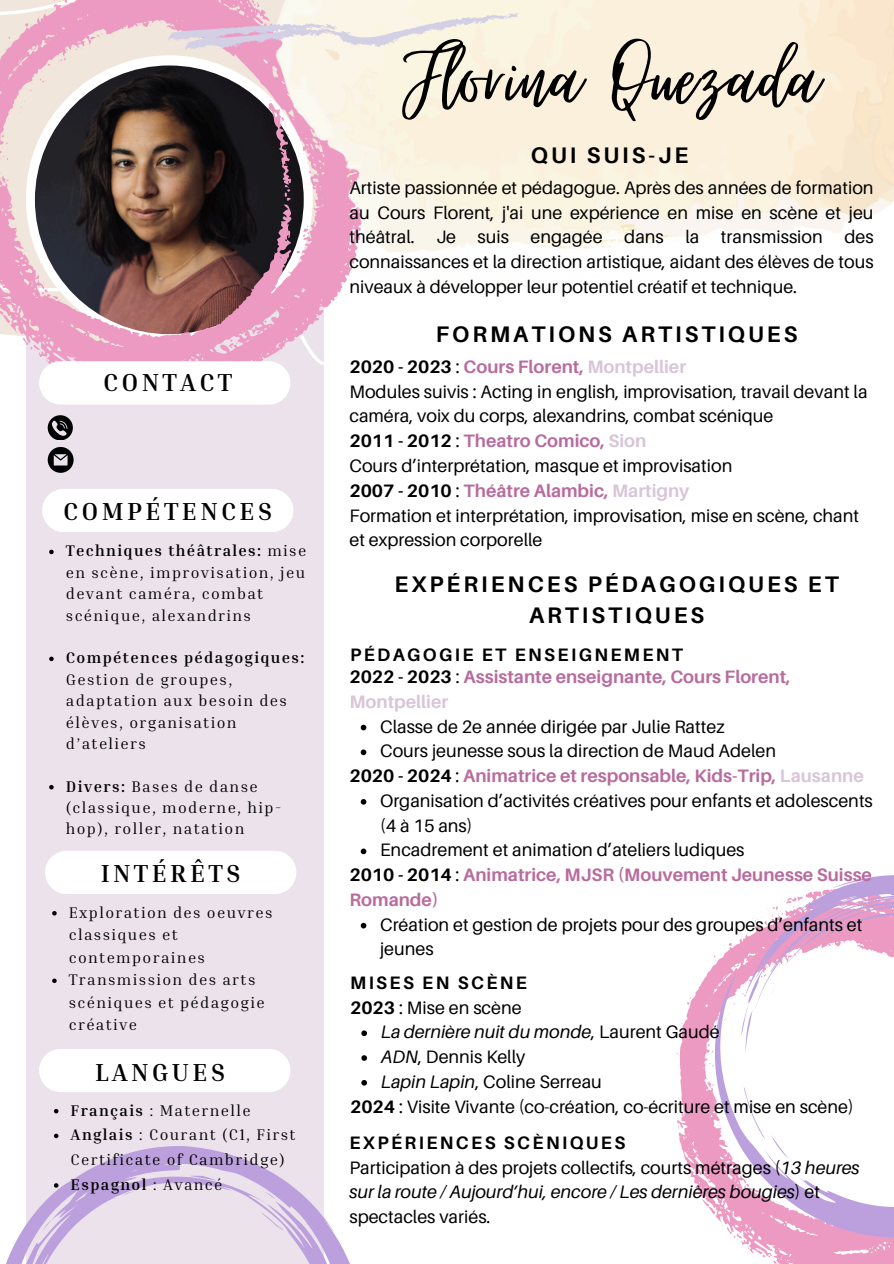
<style>
.page{position:relative;width:894px;height:1264px;background:#fff}
.page>*{position:absolute;margin:0;border:0;box-sizing:border-box;transform-origin:0 0}
.t1{font:112.65px "Virtual";letter-spacing:.015em;color:#000}
.t2{font:700 25.2px "Inria Serif";letter-spacing:.13em;color:#000}
.t3{font:700 22.5px/31.5px "Aileron";letter-spacing:.13em;color:#000;text-align:center}
.t4{font:18px/24.8px "Aileron";color:#000}
.t5{font:700 18px/24.8px "Aileron";color:#b86c9e}
.t6{font:700 18px "Aileron";letter-spacing:.13em;color:#000}
.t7{font:italic 18px "Aileron";color:#000}
.t8{font:15.75px/21.3px "Inria Serif";letter-spacing:.085em;color:#000}
.t9{font:700 15.75px "Inria Serif";letter-spacing:.085em;color:#000}
.s1{font-weight:700}
.s2{font-weight:400}
.s3{font-weight:700;color:#b86c9e}
.s4{font-weight:700;color:#d8c5d9}
.s5{color:#000}
.s6{font-weight:400;color:#000}
.s7{color:#d8c5d9}
.s8{font-style:normal}
.s9{font-style:italic}
</style>
<div class="page">
<div style="left:26px;top:120px;width:297px;height:1143px;background:#ece2ec"></div>
<svg style="left:48px;top:415px;width:24px;height:25px"></svg>
<svg style="left:48px;top:447px;width:26px;height:26px"></svg>
<div style="left:42px;top:489px;width:251px;height:43px;background:#fff;border-radius:22px"></div>
<div style="left:39px;top:1048px;width:251px;height:44px;background:#fff;border-radius:22px"></div>
<div style="left:45px;top:850px;width:251px;height:44px;background:#fff;border-radius:22px"></div>
<svg style="left:676px;top:933px;width:217px;height:330px"></svg>
<svg style="left:0;top:0;width:357px;height:396px;background:#9e7e85"></svg>
<div style="left:39px;top:361px;width:251px;height:43px;background:#fff;border-radius:22px"></div>
<svg style="left:714px;top:972px;width:179px;height:265px"></svg>
<svg style="left:743px;top:1086px;width:21px;height:52px"></svg>
<svg style="left:770px;top:1134px;width:18px;height:24px"></svg>
<svg style="left:741px;top:875px;width:152px;height:178px"></svg>
<img style="left:274px;top:0;width:619px;height:253px">
<svg style="left:167px;top:13px;width:352px;height:39px;background:#eeddde"></svg>
<svg style="left:6px;top:1098px;width:344px;height:165px"></svg>
<svg style="left:123px;top:1188px;width:11px;height:9px"></svg>
<svg style="left:258px;top:1212px;width:27px;height:18px"></svg>
<svg style="left:169px;top:1179px;width:12px;height:7px"></svg>
<svg style="left:190px;top:1171px;width:26px;height:13px"></svg>
<svg style="left:263px;top:1191px;width:13px;height:7px"></svg>
<svg style="left:296px;top:1226px;width:4px;height:3px"></svg>
<svg style="left:36px;top:1216px;width:17px;height:28px"></svg>
<svg style="left:360px;top:724px;width:6px;height:6px"></svg>
<svg style="left:360px;top:749px;width:6px;height:6px"></svg>
<svg style="left:360px;top:799px;width:6px;height:5px"></svg>
<svg style="left:360px;top:848px;width:6px;height:6px"></svg>
<svg style="left:360px;top:922px;width:6px;height:6px"></svg>
<svg style="left:361px;top:1030px;width:6px;height:6px"></svg>
<svg style="left:361px;top:1055px;width:6px;height:5px"></svg>
<svg style="left:361px;top:1080px;width:6px;height:5px"></svg>
<svg style="left:49px;top:549px;width:5px;height:5px"></svg>
<svg style="left:49px;top:656px;width:5px;height:5px"></svg>
<svg style="left:49px;top:785px;width:5px;height:4px"></svg>
<svg style="left:54px;top:1108px;width:4px;height:5px"></svg>
<svg style="left:54px;top:1133px;width:4px;height:5px"></svg>
<svg style="left:54px;top:1183px;width:4px;height:4px"></svg>
<svg style="left:52px;top:911px;width:5px;height:4px"></svg>
<svg style="left:52px;top:978px;width:5px;height:5px"></svg>
<h1 class="t2" style="left:103px;top:366px;width:131px">CONTACT</h1>
<h4 class="t2" style="left:63px;top:495px;width:210px">COMPÉTENCES</h4>
<h5 class="t8" style="left:66px;top:540px;width:242px"><span class="s1">Techniques théâtrales:</span> mise en scène, improvisation, jeu devant caméra, combat scénique, alexandrins</h5>
<p class="t8" style="left:66px;top:646px;width:240px"><span class="s1">Compétences pédagogiques:<br></span>Gestion de groupes, adaptation aux besoin des élèves, organisation d’ateliers</p>
<p class="t8" style="left:66px;top:775px;width:217px"><span class="s1">Divers:</span> Bases de danse (classique, moderne, hip&shy;hop), roller, natation</p>
<p class="t2" style="left:101px;top:857px;width:141px">INTÉRÊTS</p>
<h4 class="t8" style="left:69px;top:900px;width:205px;line-height:22.5px">Exploration des oeuvres classiques et contemporaines</h4>
<h5 class="t8" style="left:69px;top:968px;width:197px;line-height:22.5px">Transmission des arts scéniques et pédagogie créative</h5>
<h5 class="t2" style="left:95px;top:1056px;width:132px">LANGUES</h5>
<h5 class="t8" style="left:71px;top:1099px;width:181px"><span class="s1">Français</span> : Maternelle</h5>
<p class="t8" style="left:71px;top:1122px;width:226px;line-height:24.8px"><span class="s1">Anglais</span> : Courant (C1, First<br>Certificate of Cambridge)</p>
<p class="t9" style="left:71px;top:1174px;width:153px">Espagnol <span class="s2">: Avancé</span></p>
<h2 class="t1" style="left:404px;top:17px;width:417px">Florina Quezada</h2>
<p class="t3" style="left:530px;top:139px;width:159px">QUI SUIS-JE</p>
<h3 class="t4" style="left:349px;top:175px;width:525px;text-align:justify">Artiste passionnée et pédagogue. Après des années de formation au Cours Florent, j'ai une expérience en mise en scène et jeu théâtral. Je suis engagée dans la transmission des connaissances et la direction artistique, aidant des élèves de tous niveaux à développer leur potentiel créatif et technique.</h3>
<h3 class="t3" style="left:436px;top:318px;width:363px">FORMATIONS ARTISTIQUES</h3>
<p class="t4" style="left:349px;top:354px;width:519px"><span class="s1">2020 - 2023</span> : <span class="s3">Cours Florent,</span> <span class="s4">Montpellier<br></span>Modules suivis : Acting in english, improvisation, travail devant la caméra, voix du corps, alexandrins, combat scénique<br><span class="s1">2011 - 2012</span> : <span class="s3">Theatro Comico,</span> <span class="s4">Sion<br></span>Cours d’interprétation, masque et improvisation<br><span class="s1">2007 - 2010</span> : <span class="s3">Théâtre Alambic,</span> <span class="s4">Martigny<br></span>Formation et interprétation, improvisation, mise en scène, chant et expression corporelle</p>
<p class="t3" style="left:394px;top:567px;width:445px">EXPÉRIENCES PÉDAGOGIQUES ET<br>ARTISTIQUES</p>
<p class="t6" style="left:350px;top:643px;width:334px">PÉDAGOGIE ET ENSEIGNEMENT</p>
<p class="t5" style="left:349px;top:664px;width:442px"><span class="s5">2022 - 2023</span> <span class="s6">:</span> Assistante enseignante, Cours Florent,<br><span class="s7">Montpellier</span></p>
<p class="t4" style="left:380px;top:713px;width:346px">Classe de 2e année dirigée par Julie Rattez</p>
<p class="t4" style="left:380px;top:738px;width:397px">Cours jeunesse sous la direction de Maud Adelen</p>
<p class="t5" style="left:349px;top:763px;width:515px"><span class="s5">2020 - 2024</span> <span class="s6">:</span> Animatrice et responsable, Kids-Trip, <span class="s7">Lausanne</span></p>
<p class="t4" style="left:380px;top:787px;width:494px">Organisation d’activités créatives pour enfants et adolescents (4 à 15 ans)</p>
<h2 class="t4" style="left:380px;top:837px;width:366px">Encadrement et animation d’ateliers ludiques</h2>
<p class="t5" style="left:349px;top:862px;width:524px"><span class="s5">2010 - 2014</span> <span class="s6">:</span> Animatrice, MJSR (Mouvement Jeunesse Suisse<br>Romande)</p>
<p class="t4" style="left:380px;top:911px;width:484px">Création et gestion de projets pour des groupes d’enfants et jeunes</p>
<h2 class="t6" style="left:350px;top:971px;width:178px">MISES EN SCÈNE</h2>
<p class="t4" style="left:350px;top:994px;width:173px"><span class="s1">2023</span> : Mise en scène</p>
<p class="t7" style="left:380px;top:1020px;width:340px">La dernière nuit du monde<span class="s8">, Laurent Gaudé</span></p>
<h2 class="t4" style="left:380px;top:1044px;width:146px"><span class="s9">ADN</span>, Dennis Kelly</h2>
<h5 class="t4" style="left:380px;top:1068px;width:223px"><span class="s9">Lapin Lapin</span>, Coline Serreau</h5>
<h3 class="t4" style="left:350px;top:1093px;width:505px"><span class="s1">2024</span> : Visite Vivante (co-création, co-écriture et mise en scène)</h3>
<h5 class="t6" style="left:349px;top:1131px;width:277px">EXPÉRIENCES SCÈNIQUES</h5>
<p class="t4" style="left:349px;top:1154px;width:511px">Participation à des projets collectifs, courts métrages (<span class="s9">13 heures sur la route / Aujourd’hui, encore / Les dernières bougies</span>) et spectacles variés.</p>
</div>
